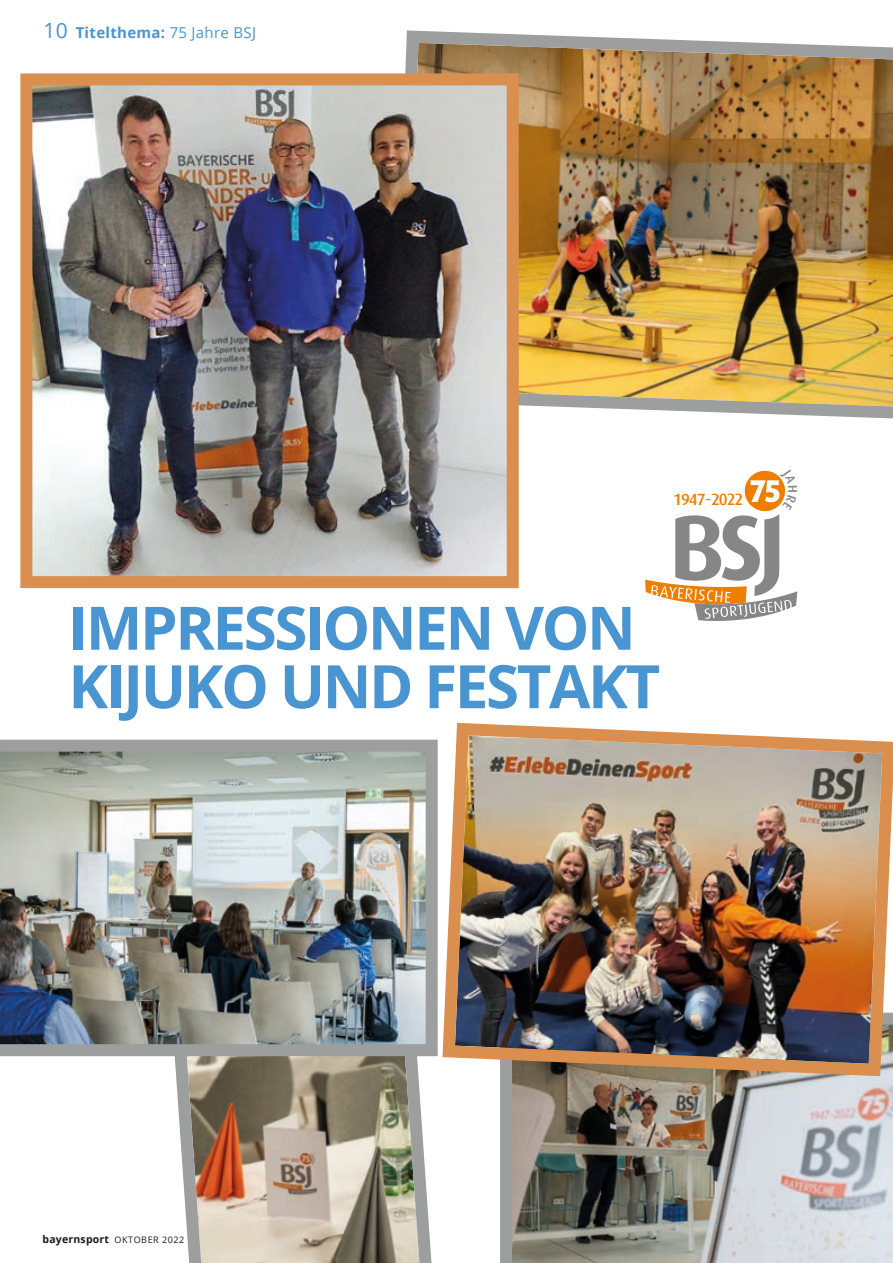
<style>
.page{position:relative;width:893px;height:1263px;background:#fff}
.page>*{position:absolute;margin:0;border:0;box-sizing:border-box;transform-origin:0 0}
.t1{font:700 60px/58.5px "Open Sans";letter-spacing:-.04em;color:#4895d1}
.t2{font:500 16.2px "Dax";letter-spacing:-.065em;color:#ef7d00}
.t3{font:700 15px "Open Sans";letter-spacing:.02em;color:#4895d1}
.t4{font:700 10.5px "Open Sans";letter-spacing:.02em;color:#1b1a19}
.s1{font-weight:400;font-size:21px}
.s2{font-weight:400}
.s3{font-weight:400;font-size:9px}
</style>
<div class="page">
<img style="left:405px;top:30px;width:488px;height:389px">
<img style="left:500px;top:1082px;width:393px;height:181px">
<img style="left:444px;top:722px;width:449px;height:360px">
<img style="left:20px;top:67px;width:505px;height:522px">
<img style="left:175px;top:1062px;width:257px;height:201px">
<img style="left:0;top:739px;width:444px;height:323px">
<svg style="left:645px;top:470px;width:152px;height:151px"></svg>
<p class="t3" style="left:44px;top:22px;width:214px"><span class="s1">10</span> Titelthema: <span class="s2">75 Jahre BSJ</span></p>
<p class="t2" style="left:673px;top:490px;width:109px">1947 - 2022 <sup>75</sup></p>
<p class="t1" style="left:68px;top:597px;width:593px">IMPRESSIONEN VON<br>KIJUKO UND FESTAKT</p>
<p class="t4" style="left:43px;top:1232px;width:143px">bayernsport <span class="s3">OKTOBER 2022</span></p>
</div>
